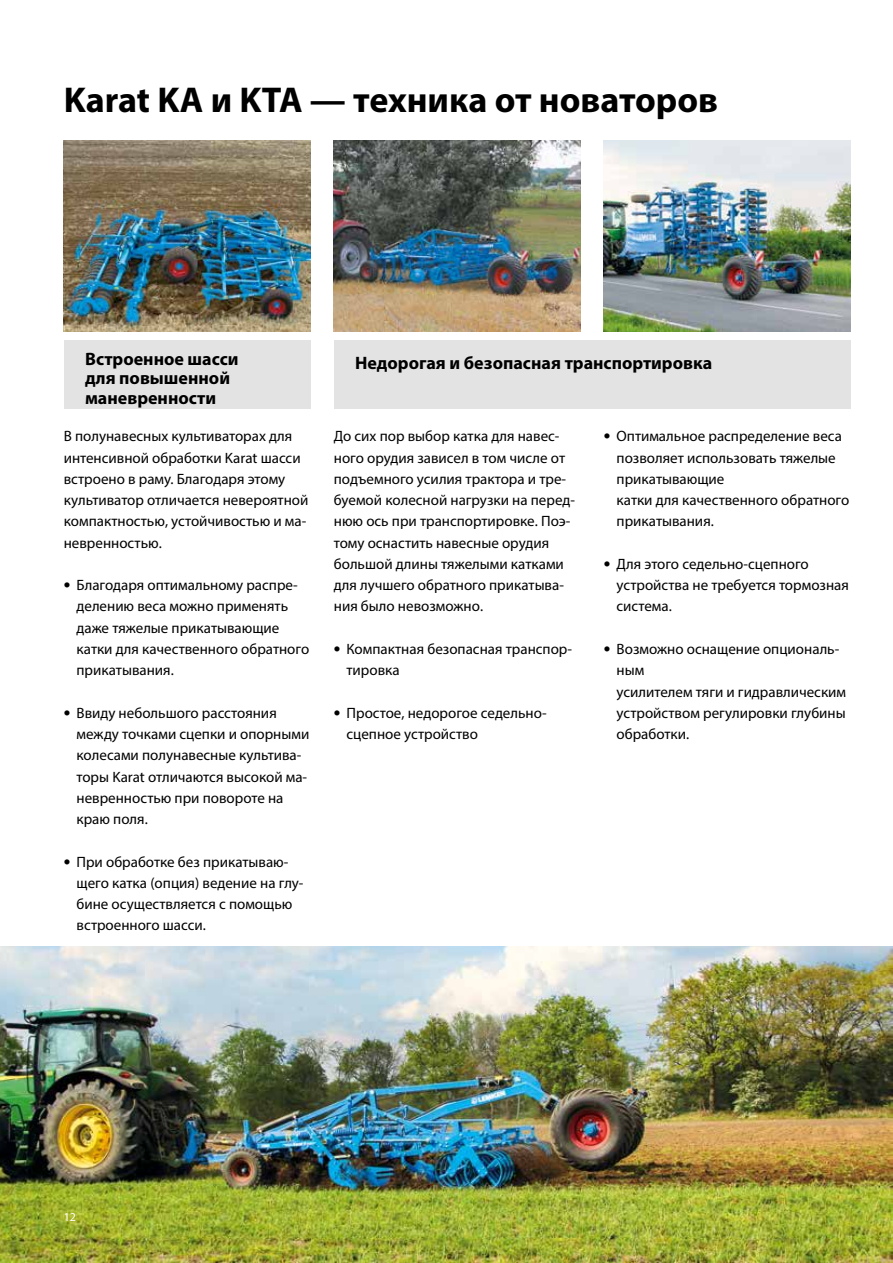
<style>
.page{position:relative;width:893px;height:1263px;background:#fff}
.page>*{position:absolute;margin:0;border:0;box-sizing:border-box;transform-origin:0 0}
.t1{font:700 36px "Myriad Pro";color:#000}
.t2{font:700 18px/19.5px "Myriad Pro";color:#000}
.t3{font:15px/21.3px "Myriad Pro";color:#000}
.t4{font:12px "Myriad Pro";color:#fff}
.s1{font-weight:700;font-size:19.5px}
</style>
<div class="page">
<div style="left:64px;top:340px;width:246px;height:68px;background:#e3e3e3"></div>
<img style="left:64px;top:140px;width:246px;height:192px">
<img style="left:334px;top:140px;width:246px;height:192px">
<img style="left:604px;top:140px;width:246px;height:192px">
<div style="left:334px;top:340px;width:516px;height:68px;background:#e3e3e3"></div>
<img style="left:0;top:946px;width:893px;height:317px">
<h1 class="t1" style="left:64px;top:76px;width:656px">Karat KA и KTA — техника от новаторов</h1>
<p class="t2" style="left:85px;top:349px;width:155px">Встроенное шасси для повышенной маневренности</p>
<p class="t3" style="left:64px;top:425px;width:246px">В полунавесных культиваторах для интенсивной обработки Karat шасси встроено в раму. Благодаря этому культиватор отличается невероятной компактностью, устойчивостью и ма&shy;невренностью.</p>
<p class="t3" style="left:77px;top:574px;width:234px;text-indent:-13px"><span class="s1">•</span> Благодаря оптимальному распре&shy;делению веса можно применять даже тяжелые прикатывающие катки для качественного обратного прикатывания.</p>
<p class="t3" style="left:77px;top:702px;width:234px;text-indent:-13px"><span class="s1">•</span> Ввиду небольшого расстояния между точками сцепки и опорными колесами полунавесные культива&shy;торы Karat отличаются высокой ма&shy;невренностью при повороте на краю поля.</p>
<p class="t3" style="left:77px;top:851px;width:228px;text-indent:-13px"><span class="s1">•</span> При обработке без прикатываю&shy;щего катка (опция) ведение на глу&shy;бине осуществляется с помощью встроенного шасси.</p>
<p class="t2" style="left:355px;top:353px;width:359px">Недорогая и безопасная транспортировка</p>
<p class="t3" style="left:334px;top:425px;width:243px">До сих пор выбор катка для навес&shy;ного орудия зависел в том числе от подъемного усилия трактора и тре&shy;буемой колесной нагрузки на перед&shy;нюю ось при транспортировке. Поэ&shy;тому оснастить навесные орудия большой длины тяжелыми катками для лучшего обратного прикатыва&shy;ния было невозможно.</p>
<p class="t3" style="left:347px;top:638px;width:227px;text-indent:-13px"><span class="s1">•</span> Компактная безопасная транспор&shy;тировка</p>
<p class="t3" style="left:347px;top:702px;width:202px;text-indent:-13px"><span class="s1">•</span> Простое, недорогое седельно&shy;сцепное устройство</p>
<p class="t3" style="left:617px;top:425px;width:234px;text-indent:-13px"><span class="s1">•</span> Оптимальное распределение веса позволяет использовать тяжелые прикатывающие<br>катки для качественного обратного прикатывания.</p>
<p class="t3" style="left:617px;top:553px;width:234px;text-indent:-13px"><span class="s1">•</span> Для этого седельно-сцепного устройства не требуется тормозная система.</p>
<p class="t3" style="left:617px;top:638px;width:231px;text-indent:-13px"><span class="s1">•</span> Возможно оснащение опциональ&shy;ным<br>усилителем тяги и гидравлическим устройством регулировки глубины обработки.</p>
<p class="t4" style="left:64px;top:1209px;width:14px">12</p>
</div>
